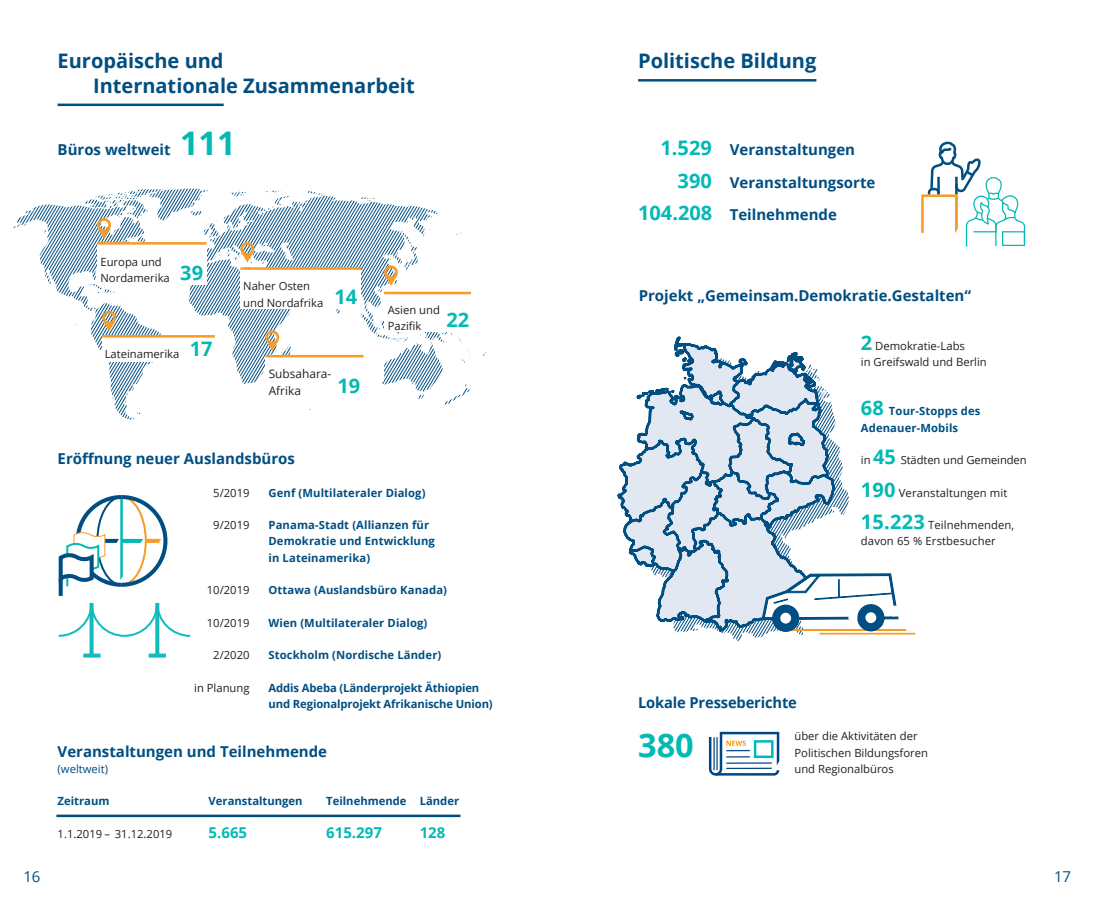
<style>
.page{position:relative;width:1099px;height:904px;background:#fff}
.page>*{position:absolute;margin:0;border:0;box-sizing:border-box;transform-origin:0 0}
.t1{font:700 32.5px "Open Sans";color:#03b9b4}
.t2{font:700 20px/25px "Open Sans";color:#004e82}
.t3{font:700 20px/32.5px "Open Sans";color:#03b9b4;text-align:right}
.t4{font:700 15px/32.5px "Open Sans";color:#004e82}
.t5{font:700 15px "Open Sans";color:#03b9b4}
.t6{font:15px "Open Sans";color:#004e82}
.t7{font:11.88px/16.2px "Open Sans";color:#231f20}
.t8{font:11.25px/16.2px "Open Sans";color:#231f20}
.t9{font:700 11.25px/16.2px "Open Sans";letter-spacing:.01em;color:#004e82}
.t10{font:700 11.25px/16.2px "Open Sans";letter-spacing:-.01em;color:#004e82}
.t11{font:11.25px "Open Sans";color:#004e82}
.s1{font-size:32.5px;color:#03b9b4}
.s2{font-weight:700;font-size:20px;color:#03b9b4}
.s3{font-size:20px;color:#03b9b4}
</style>
<div class="page">
<svg style="left:732px;top:445px;width:117px;height:197px"></svg>
<svg style="left:617px;top:336px;width:219px;height:299px"></svg>
<svg style="left:709px;top:731px;width:71px;height:45px"></svg>
<hr style="left:58px;top:104px;width:166px;height:2px;background:#004e82">
<hr style="left:56px;top:814px;width:404px;height:3px;background:#004e82">
<svg style="left:13px;top:189px;width:473px;height:231px"></svg>
<svg style="left:240px;top:242px;width:14px;height:20px"></svg>
<div style="left:97px;top:243px;width:109px;height:41px;background:#fff"></div>
<div style="left:240px;top:268px;width:121px;height:41px;background:#fff"></div>
<svg style="left:97px;top:218px;width:14px;height:21px"></svg>
<svg style="left:265px;top:330px;width:14px;height:21px"></svg>
<hr style="left:97px;top:242px;width:109px;height:2px;background:#f89c27">
<hr style="left:240px;top:267px;width:121px;height:3px;background:#f89c27">
<svg style="left:384px;top:265px;width:14px;height:21px"></svg>
<svg style="left:102px;top:311px;width:14px;height:20px"></svg>
<div style="left:102px;top:336px;width:118px;height:25px;background:#fff"></div>
<div style="left:265px;top:356px;width:107px;height:39px;background:#fff"></div>
<div style="left:384px;top:293px;width:89px;height:39px;background:#fff"></div>
<hr style="left:102px;top:335px;width:113px;height:2px;background:#f89c27">
<hr style="left:265px;top:355px;width:98px;height:2px;background:#f89c27">
<hr style="left:384px;top:292px;width:87px;height:2px;background:#f89c27">
<svg style="left:921px;top:141px;width:104px;height:106px"></svg>
<svg style="left:58px;top:495px;width:110px;height:94px"></svg>
<svg style="left:59px;top:579px;width:4px;height:17px"></svg>
<div style="left:89px;top:603px;width:5px;height:52px;background:#12bbbc"></div>
<svg style="left:155px;top:638px;width:4px;height:15px"></svg>
<svg style="left:83px;top:653px;width:17px;height:4px"></svg>
<svg style="left:149px;top:653px;width:17px;height:4px"></svg>
<svg style="left:58px;top:602px;width:133px;height:36px"></svg>
<div style="left:785px;top:629px;width:121px;height:2px;border:1px solid #f89c27"></div>
<div style="left:819px;top:632px;width:96px;height:2px;border:1px solid #f89c27"></div>
<svg style="left:760px;top:572px;width:139px;height:60px"></svg>
<hr style="left:638px;top:79px;width:178px;height:3px;background:#004e82">
<h2 class="t2" style="left:93px;top:48px;width:323px;text-indent:-35px">Europäische und<br>Internationale Zusammenarbeit</h2>
<h3 class="t4" style="left:58px;top:133px;width:180px">Büros weltweit <span class="s1">111</span></h3>
<p class="t8" style="left:100px;top:253px;width:71px">Europa und<br>Nordamerika</p>
<h2 class="t3" style="left:180px;top:256px;width:24px">39</h2>
<p class="t8" style="left:105px;top:345px;width:76px">Lateinamerika</p>
<h2 class="t3" style="left:190px;top:332px;width:24px">17</h2>
<p class="t8" style="left:243px;top:278px;width:82px">Naher Osten und Nordafrika</p>
<h2 class="t3" style="left:334px;top:280px;width:24px">14</h2>
<p class="t7" style="left:269px;top:365px;width:64px">Subsahara-<br>Afrika</p>
<h2 class="t3" style="left:337px;top:368px;width:24px">19</h2>
<p class="t8" style="left:388px;top:301px;width:54px">Asien und<br>Pazifik</p>
<h2 class="t3" style="left:446px;top:303px;width:24px">22</h2>
<h3 class="t4" style="left:58px;top:442px;width:239px">Eröffnung neuer Auslandsbüros</h3>
<p class="t8" style="left:213px;top:484px;width:38px">5/2019</p>
<p class="t8" style="left:213px;top:516px;width:38px">9/2019</p>
<p class="t9" style="left:268px;top:484px;width:158px">Genf (Multilateraler Dialog)</p>
<p class="t9" style="left:268px;top:516px;width:168px">Panama-Stadt (Allianzen für<br>Demokratie und Entwicklung in Lateinamerika)</p>
<p class="t9" style="left:268px;top:581px;width:180px">Ottawa (Auslandsbüro Kanada)</p>
<p class="t9" style="left:268px;top:614px;width:160px">Wien (Multilateraler Dialog)</p>
<p class="t9" style="left:268px;top:646px;width:174px">Stockholm (Nordische Länder)</p>
<p class="t10" style="left:268px;top:679px;width:226px">Addis Abeba (Länderprojekt Äthiopien und Regionalprojekt Afrikanische Union)</p>
<p class="t8" style="left:207px;top:581px;width:44px">10/2019</p>
<p class="t8" style="left:207px;top:614px;width:44px">10/2019</p>
<p class="t8" style="left:213px;top:646px;width:38px">2/2020</p>
<p class="t8" style="left:194px;top:679px;width:57px">in Planung</p>
<h3 class="t4" style="left:58px;top:734px;width:271px">Veranstaltungen und Teilnehmende</h3>
<p class="t11" style="left:58px;top:761px;width:52px">(weltweit)</p>
<p class="t9" style="left:58px;top:793px;width:53px">Zeitraum</p>
<p class="t8" style="left:58px;top:825px;width:116px">1.1.2019 – 31.12.2019</p>
<p class="t9" style="left:208px;top:793px;width:96px">Veranstaltungen</p>
<h3 class="t5" style="left:208px;top:822px;width:40px">5.665</h3>
<p class="t9" style="left:326px;top:793px;width:82px">Teilnehmende</p>
<h3 class="t5" style="left:326px;top:822px;width:57px">615.297</h3>
<p class="t9" style="left:419px;top:793px;width:41px">Länder</p>
<h3 class="t5" style="left:419px;top:822px;width:27px">128</h3>
<h2 class="t2" style="left:638px;top:48px;width:180px">Politische Bildung</h2>
<h2 class="t3" style="left:638px;top:131px;width:76px">1.529<br>390<br>104.208</h2>
<h3 class="t4" style="left:729px;top:133px;width:147px">Veranstaltungen<br>Veranstaltungsorte<br>Teilnehmende</h3>
<h3 class="t4" style="left:638px;top:279px;width:334px">Projekt „Gemeinsam.Demokratie.Gestalten“</h3>
<p class="t8" style="left:860px;top:338px;width:127px"><span class="s2">2</span> Demokratie-Labs<br>in Greifswald und Berlin</p>
<p class="t9" style="left:860px;top:403px;width:121px"><span class="s3">68</span> Tour-Stopps des<br>Adenauer-Mobils</p>
<p class="t8" style="left:860px;top:451px;width:167px">in <span class="s2">45</span> Städten und Gemeinden</p>
<p class="t8" style="left:860px;top:484px;width:148px"><span class="s2">190</span> Veranstaltungen mit</p>
<p class="t8" style="left:860px;top:516px;width:155px"><span class="s2">15.223</span> Teilnehmenden, davon 65 % Erstbesucher</p>
<h3 class="t4" style="left:638px;top:685px;width:160px">Lokale Presseberichte</h3>
<p class="t8" style="left:794px;top:728px;width:135px">über die Aktivitäten der<br>Politischen Bildungsforen und Regionalbüros</p>
<h1 class="t1" style="left:638px;top:722px;width:57px">380</h1>
<h3 class="t6" style="left:23px;top:866px;width:19px">16</h3>
<h3 class="t6" style="left:1053px;top:866px;width:19px">17</h3>
</div>
